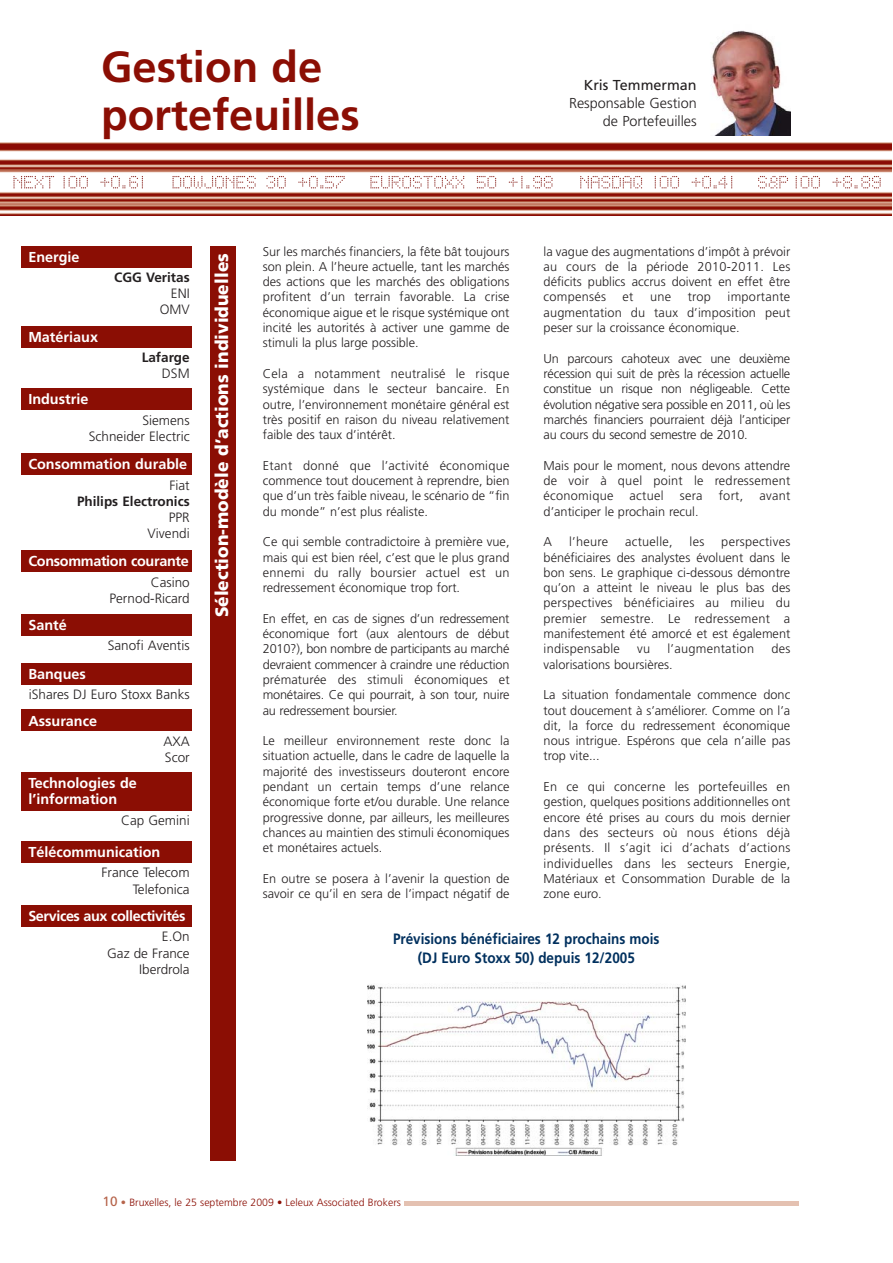
<style>
.page{position:relative;width:893px;height:1263px;background:#fff}
.page>*{position:absolute;margin:0;border:0;box-sizing:border-box;transform-origin:0 0}
.t1{font:700 43.5px/48px "Frutiger";color:#8b0e04}
.t2{font:900 18px "Frutiger";color:#fff;scale:.96 1}
.t3{font:700 15px/18.6px "Frutiger";color:#00305e;text-align:center;scale:.9 1}
.t4{font:700 14.4px/15.9px "Frutiger";color:#fff}
.t5{font:300 14.4px/18px "Frutiger";color:#231f20;text-align:right}
.t6{font:700 14.4px "Frutiger";letter-spacing:-.03em;color:#fff}
.t7{font:700 14.4px "Frutiger";letter-spacing:-.02em;color:#fff}
.t8{font:14.4px "Frutiger";color:#231f20}
.t9{font:300 13.5px/16.2px "Frutiger";color:#231f20;text-align:right}
.t10{font:700 13.5px "Frutiger";color:#231f20}
.t11{font:300 12.75px/15.3px "Frutiger";color:#231f20;text-align:justify}
.t12{font:300 12.75px "Frutiger";letter-spacing:.02em;color:#231f20}
.t13{font:300 10.5px "Frutiger";color:#8b0e04}
.s1{font-weight:400;font-size:13.5px;color:#b6644b}
.s2{color:#b6644b}
</style>
<div class="page">
<hr style="left:101px;top:1201px;width:697px;height:4px;background:#e4c1b1">
<div style="left:101px;top:1194px;width:302px;height:24px;background:#fff"></div>
<div style="left:21px;top:246px;width:170px;height:21px;background:#8b0e04"></div>
<div style="left:21px;top:326px;width:170px;height:21px;background:#8b0e04"></div>
<div style="left:21px;top:389px;width:170px;height:21px;background:#8b0e04"></div>
<div style="left:21px;top:454px;width:170px;height:21px;background:#8b0e04"></div>
<div style="left:21px;top:550px;width:170px;height:22px;background:#8b0e04"></div>
<div style="left:21px;top:614px;width:170px;height:21px;background:#8b0e04"></div>
<div style="left:21px;top:663px;width:170px;height:21px;background:#8b0e04"></div>
<div style="left:21px;top:710px;width:170px;height:21px;background:#8b0e04"></div>
<div style="left:21px;top:905px;width:170px;height:21px;background:#8b0e04"></div>
<div style="left:21px;top:841px;width:170px;height:22px;background:#8b0e04"></div>
<div style="left:21px;top:773px;width:170px;height:38px;background:#8b0e04"></div>
<div style="left:210px;top:246px;width:25px;height:914px;background:#8b0e04"></div>
<img style="left:0;top:143px;width:891px;height:72px">
<svg style="left:13px;top:176px;width:41px;height:12px"></svg>
<svg style="left:63px;top:176px;width:25px;height:12px"></svg>
<svg style="left:100px;top:176px;width:43px;height:12px"></svg>
<svg style="left:172px;top:176px;width:84px;height:12px"></svg>
<svg style="left:266px;top:176px;width:20px;height:12px"></svg>
<svg style="left:298px;top:176px;width:46px;height:12px"></svg>
<svg style="left:370px;top:176px;width:94px;height:12px"></svg>
<svg style="left:477px;top:176px;width:19px;height:12px"></svg>
<svg style="left:508px;top:176px;width:44px;height:12px"></svg>
<svg style="left:580px;top:176px;width:62px;height:12px"></svg>
<svg style="left:654px;top:176px;width:25px;height:12px"></svg>
<svg style="left:691px;top:176px;width:41px;height:12px"></svg>
<svg style="left:758px;top:176px;width:30px;height:12px"></svg>
<svg style="left:795px;top:176px;width:25px;height:12px"></svg>
<svg style="left:832px;top:176px;width:48px;height:12px"></svg>
<img style="left:711px;top:30px;width:79px;height:105px">
<img style="left:367px;top:984px;width:319px;height:171px">
<h1 class="t1" style="left:101px;top:46px;width:260px">Gestion de portefeuilles</h1>
<p class="t8" style="left:583px;top:79px;width:114px">Kris Temmerman</p>
<p class="t5" style="left:569px;top:95px;width:129px">Responsable Gestion de Portefeuilles</p>
<p class="t4" style="left:28px;top:250px;width:53px">Energie</p>
<p class="t4" style="left:28px;top:330px;width:71px">Matériaux</p>
<p class="t4" style="left:28px;top:392px;width:61px">Industrie</p>
<p class="t10" style="left:114px;top:272px;width:77px">CGG Veritas</p>
<p class="t9" style="left:160px;top:287px;width:31px">ENI<br>OMV</p>
<p class="t10" style="left:142px;top:352px;width:50px">Lafarge</p>
<p class="t9" style="left:162px;top:367px;width:29px">DSM</p>
<p class="t9" style="left:89px;top:413px;width:102px">Siemens<br>Schneider Electric</p>
<p class="t4" style="left:28px;top:458px;width:160px">Consommation durable</p>
<p class="t9" style="left:169px;top:478px;width:22px">Fiat</p>
<p class="t10" style="left:77px;top:496px;width:114px">Philips Electronics</p>
<p class="t9" style="left:148px;top:510px;width:44px">PPR<br>Vivendi</p>
<p class="t7" style="left:28px;top:555px;width:162px">Consommation courante</p>
<p class="t9" style="left:109px;top:575px;width:82px">Casino<br>Pernod-Ricard</p>
<p class="t4" style="left:28px;top:618px;width:40px">Santé</p>
<p class="t9" style="left:108px;top:639px;width:83px">Sanofi Aventis</p>
<p class="t4" style="left:28px;top:667px;width:59px">Banques</p>
<p class="t9" style="left:29px;top:688px;width:162px">iShares DJ Euro Stoxx Banks</p>
<p class="t4" style="left:28px;top:714px;width:70px">Assurance</p>
<p class="t9" style="left:163px;top:734px;width:28px;text-align:left">AXA<br>Scor</p>
<p class="t4" style="left:28px;top:777px;width:110px">Technologies de l’information</p>
<p class="t9" style="left:121px;top:813px;width:70px">Cap Gemini</p>
<p class="t4" style="left:28px;top:845px;width:133px">Télécommunication</p>
<p class="t9" style="left:102px;top:866px;width:90px">France Telecom<br>Telefonica</p>
<p class="t6" style="left:28px;top:910px;width:159px">Services aux collectivités</p>
<p class="t9" style="left:107px;top:930px;width:84px">E.On<br>Gaz de France<br>Iberdrola</p>
<h2 class="t2" style="left:215px;top:617px;width:381px;rotate:-90deg">Sélection-modèle d’actions individuelles</h2>
<p class="t11" style="left:263px;top:244px;width:248px">Sur les marchés financiers, la fête bât toujours son plein. A l’heure actuelle, tant les marchés des actions que les marchés des obligations profitent d’un terrain favorable. La crise économique aigue et le risque systémique ont incité les autorités à activer une gamme de stimuli la plus large possible.</p>
<p class="t11" style="left:263px;top:367px;width:248px">Cela a notamment neutralisé le risque systémique dans le secteur bancaire. En outre, l’environnement monétaire général est très positif en raison du niveau relativement faible des taux d’intérêt.</p>
<p class="t11" style="left:263px;top:459px;width:248px">Etant donné que l’activité économique commence tout doucement à reprendre, bien que d’un très faible niveau, le scénario de “fin du monde” n’est plus réaliste.</p>
<p class="t11" style="left:263px;top:535px;width:248px">Ce qui semble contradictoire à première vue, mais qui est bien réel, c’est que le plus grand ennemi du rally boursier actuel est un redressement économique trop fort.</p>
<p class="t11" style="left:263px;top:612px;width:248px">En effet, en cas de signes d’un redressement économique fort (aux alentours de début 2010?), bon nombre de participants au marché devraient commencer à craindre une réduction prématurée des stimuli économiques et monétaires. Ce qui pourrait, à son tour, nuire au redressement boursier.</p>
<p class="t11" style="left:263px;top:734px;width:248px">Le meilleur environnement reste donc la situation actuelle, dans le cadre de laquelle la majorité des investisseurs douteront encore pendant un certain temps d’une relance économique forte et/ou durable. Une relance progressive donne, par ailleurs, les meilleures chances au maintien des stimuli économiques et monétaires actuels.</p>
<p class="t11" style="left:263px;top:872px;width:248px">En outre se posera à l’avenir la question de savoir ce qu’il en sera de l’impact négatif de</p>
<p class="t11" style="left:543px;top:244px;width:248px">la vague des augmentations d’impôt à prévoir au cours de la période 2010-2011. Les déficits publics accrus doivent en effet être compensés</p>
<p class="t11" style="left:543px;top:290px;width:248px;text-indent:184px">importante augmentation du taux d’imposition peut peser sur la croissance économique.</p>
<p class="t11" style="left:543px;top:352px;width:248px">Un parcours cahoteux avec une deuxième récession qui suit de près la récession actuelle constitue un risque non négligeable. Cette évolution négative sera possible en 2011, où les marchés financiers pourraient déjà l’anticiper au cours du second semestre de 2010.</p>
<p class="t11" style="left:543px;top:459px;width:248px">Mais pour le moment, nous devons attendre de voir à quel point le redressement économique</p>
<p class="t11" style="left:622px;top:290px;width:12px">et</p>
<p class="t11" style="left:650px;top:290px;width:23px">une</p>
<p class="t11" style="left:687px;top:290px;width:25px">trop</p>
<p class="t11" style="left:629px;top:489px;width:35px">actuel</p>
<p class="t11" style="left:679px;top:489px;width:24px">sera</p>
<p class="t11" style="left:718px;top:489px;width:26px">fort,</p>
<p class="t11" style="left:759px;top:489px;width:32px">avant</p>
<p class="t11" style="left:543px;top:505px;width:156px">d’anticiper le prochain recul.</p>
<p class="t11" style="left:543px;top:535px;width:10px">A</p>
<p class="t11" style="left:569px;top:535px;width:41px">l’heure</p>
<p class="t12" style="left:625px;top:537px;width:49px">actuelle,</p>
<p class="t11" style="left:689px;top:535px;width:16px">les</p>
<p class="t11" style="left:543px;top:535px;width:248px;text-indent:178px">perspectives bénéficiaires des analystes évoluent dans le bon sens. Le graphique ci-dessous démontre qu’on a atteint le niveau le plus bas des perspectives bénéficiaires au milieu du premier semestre. Le redressement a manifestement été amorcé et est également indispensable</p>
<p class="t11" style="left:637px;top:642px;width:15px">vu</p>
<p class="t12" style="left:667px;top:644px;width:88px">l’augmentation</p>
<p class="t11" style="left:771px;top:642px;width:20px">des</p>
<p class="t11" style="left:543px;top:658px;width:131px">valorisations boursières.</p>
<p class="t11" style="left:543px;top:688px;width:248px">La situation fondamentale commence donc tout doucement à s’améliorer. Comme on l’a dit, la force du redressement économique nous intrigue. Espérons que cela n’aille pas trop vite...</p>
<p class="t11" style="left:543px;top:780px;width:248px">En ce qui concerne les portefeuilles en gestion, quelques positions additionnelles ont encore été prises au cours du mois dernier dans des secteurs où nous étions déjà présents. Il s’agit ici d’achats d’actions individuelles dans les secteurs Energie, Matériaux et Consommation Durable de la zone euro.</p>
<p class="t3" style="left:393px;top:931px;width:298px">Prévisions bénéficiaires 12 prochains mois (DJ Euro Stoxx 50) depuis 12/2005</p>
<p class="t13" style="left:103px;top:1198px;width:300px"><span class="s1">10</span> <span class="s2">•</span> Bruxelles, le 25 septembre 2009 • Leleux Associated Brokers</p>
</div>
